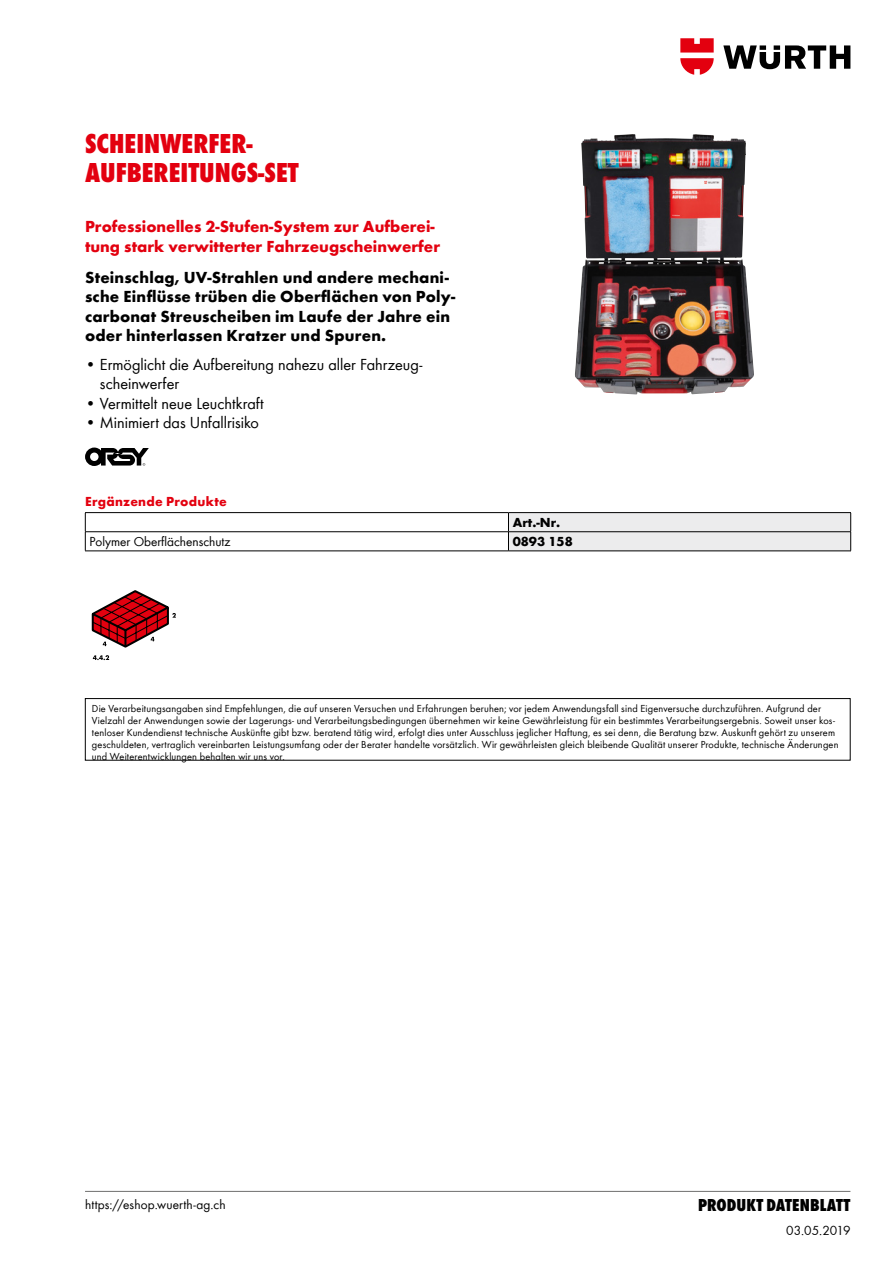
<style>
.page{position:relative;width:893px;height:1263px;background:#fff}
.page>*{position:absolute;margin:0;border:0;box-sizing:border-box;transform-origin:0 0}
.t1{font:800 condensed 28.5px/28.7px "Wuerth Global";color:#e3000f}
.t2{font:800 condensed 18px "Wuerth Global";letter-spacing:.005em;color:#000}
.t3{font:700 16.5px/19.5px "Wuerth Global";letter-spacing:.01em;color:#000}
.t4{font:16.5px/19.5px "Wuerth Global";color:#000}
.t5{font:700 16.5px/19.5px "Wuerth Global";color:#e3000f}
.t6{font:13.5px "Wuerth Global";color:#000}
.t7{font:700 13.5px "Wuerth Global";letter-spacing:.02em;color:#e3000f}
.t8{font:700 13.5px "Wuerth Global";color:#000}
.t9{font:10.5px/12px "Wuerth Global";letter-spacing:.015em;color:#000}
</style>
<div class="page">
<svg style="left:723px;top:45px;width:127px;height:24px"></svg>
<svg style="left:680px;top:38px;width:34px;height:37px"></svg>
<hr style="left:85px;top:1191px;width:765px;height:1px;background:#6f6f6e">
<div style="left:85px;top:698px;width:765px;height:62px;border:1px solid #000"></div>
<hr style="left:85px;top:512px;width:423px;height:1px;background:#000">
<hr style="left:508px;top:512px;width:343px;height:1px;background:#000">
<hr style="left:85px;top:531px;width:423px;height:1px;background:#000">
<svg style="left:85px;top:513px;width:1px;height:38px"></svg>
<hr style="left:85px;top:551px;width:423px;height:1px;background:#000">
<svg style="left:508px;top:513px;width:343px;height:38px;background:#e0e0e0"></svg>
<hr style="left:508px;top:551px;width:343px;height:1px;background:#000">
<svg style="left:85px;top:447px;width:64px;height:19px"></svg>
<svg style="left:93px;top:655px;width:16px;height:5px"></svg>
<svg style="left:91px;top:590px;width:85px;height:58px"></svg>
<img style="left:575px;top:134px;width:179px;height:260px">
<h1 class="t1" style="left:85px;top:129px;width:215px">SCHEINWERFER-<br>AUFBEREITUNGS-SET</h1>
<h3 class="t5" style="left:85px;top:217px;width:357px">Professionelles 2-Stufen-System zur Aufberei&shy;tung stark verwitterter Fahrzeugscheinwerfer</h3>
<h3 class="t3" style="left:85px;top:267px;width:372px">Steinschlag, UV-Strahlen und andere mechani&shy;sche Einflüsse trüben die Oberflächen von Poly&shy;carbonat Streuscheiben im Laufe der Jahre ein oder hinterlassen Kratzer und Spuren.</h3>
<h3 class="t4" style="left:100px;top:354px;width:324px;text-indent:-15px">• Ermöglicht die Aufbereitung nahezu aller Fahrzeug&shy;scheinwerfer</h3>
<h3 class="t4" style="left:85px;top:393px;width:180px">• Vermittelt neue Leuchtkraft</h3>
<h3 class="t4" style="left:85px;top:413px;width:175px">• Minimiert das Unfallrisiko</h3>
<p class="t7" style="left:85px;top:494px;width:143px">Ergänzende Produkte</p>
<p class="t8" style="left:513px;top:515px;width:49px">Art.-Nr.</p>
<p class="t6" style="left:90px;top:534px;width:142px">Polymer Oberflächenschutz</p>
<p class="t8" style="left:513px;top:534px;width:62px">0893 158</p>
<p class="t9" style="left:92px;top:702px;width:748px">Die Verarbeitungsangaben sind Empfehlungen, die auf unseren Versuchen und Erfahrungen beruhen; vor jedem Anwendungsfall sind Eigenversuche durchzuführen. Aufgrund der Vielzahl der Anwendungen sowie der Lagerungs- und Verarbeitungsbedingungen übernehmen wir keine Gewährleistung für ein bestimmtes Verarbeitungsergebnis. Soweit unser kos&shy;tenloser Kundendienst technische Auskünfte gibt bzw. beratend tätig wird, erfolgt dies unter Ausschluss jeglicher Haftung, es sei denn, die Beratung bzw. Auskunft gehört zu unserem geschuldeten, vertraglich vereinbarten Leistungsumfang oder der Berater handelte vorsätzlich. Wir gewährleisten gleich bleibende Qualität unserer Produkte, technische Änderungen und Weiterentwicklungen behalten wir uns vor.</p>
<p class="t6" style="left:85px;top:1196px;width:142px">https://eshop.wuerth-ag.ch</p>
<h2 class="t2" style="left:698px;top:1194px;width:154px">PRODUKT DATENBLATT</h2>
<p class="t6" style="left:786px;top:1222px;width:66px">03.05.2019</p>
</div>
